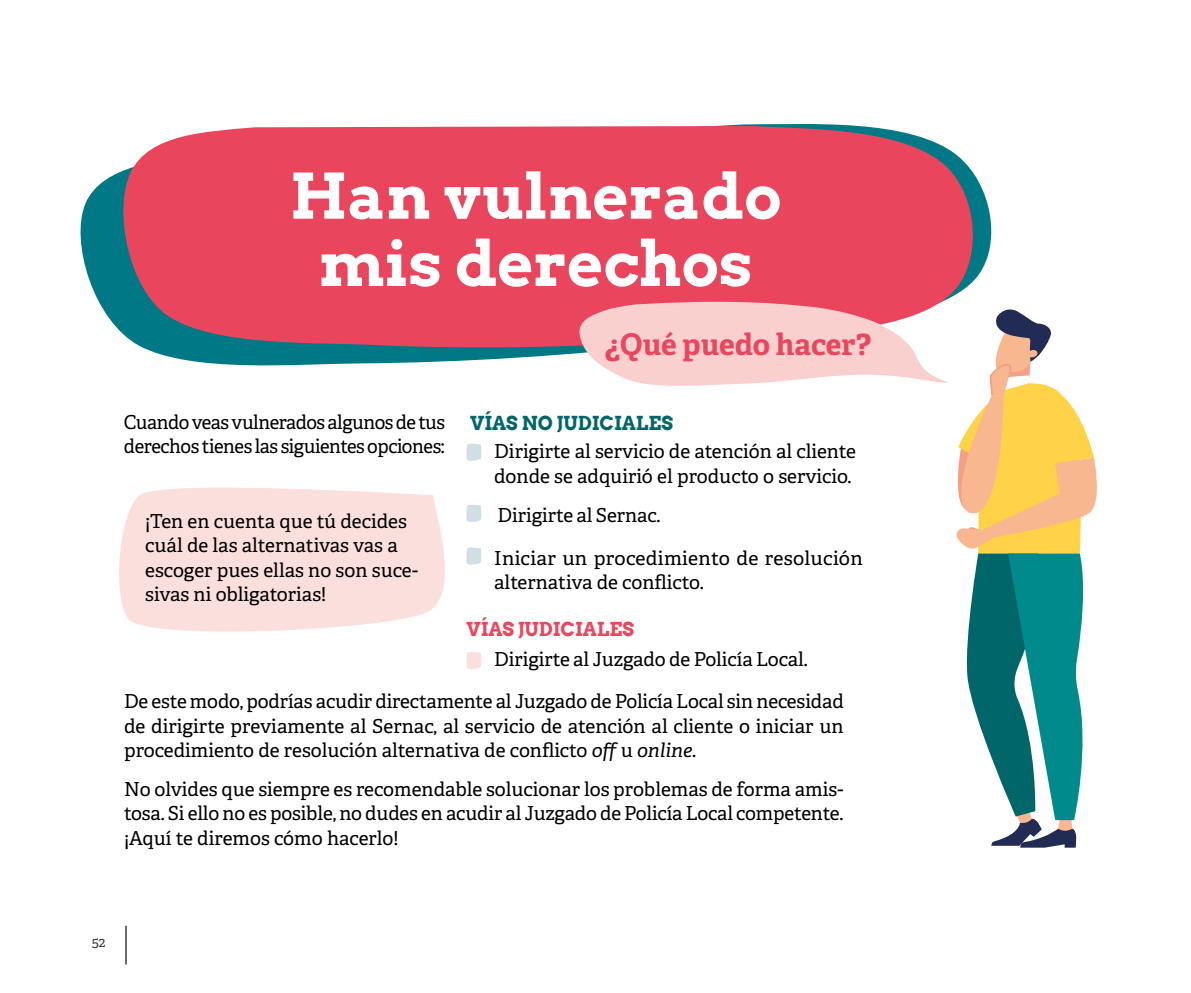
<style>
.page{position:relative;width:1191px;height:993px;background:#fff}
.page>*{position:absolute;margin:0;border:0;box-sizing:border-box;transform-origin:0 0}
.t1{font:700 62.3px/67.2px "Arvo";color:#fff;text-align:center}
.t2{font:700 29.75px "Adelle";letter-spacing:-.005em;color:#e9475e}
.TEXTO_PÁRRAFO_NORMAL{font:19.25px/24.5px "Adelle";color:#000}
.TEXTO_PÁRRAFO_NORMAL-2{font:19.25px/24.5px "Adelle";letter-spacing:-.025em;color:#000}
.TEXTO_PÁRRAFO_NORMAL-3{font:700 19.25px "Arvo";color:#00666a}
.TEXTO_PÁRRAFO_NORMAL-4{font:700 19.25px "Arvo";color:#e9475e}
.t3{font:14px "Adelle";color:#3c3c3b}
.s1{font-style:italic}
</style>
<div class="page">
<svg style="left:80px;top:124px;width:912px;height:242px"></svg>
<svg style="left:113px;top:126px;width:868px;height:223px;fill:#e9465e"></svg>
<svg style="left:466px;top:443px;width:16px;height:18px"></svg>
<svg style="left:466px;top:504px;width:16px;height:18px"></svg>
<svg style="left:466px;top:547px;width:16px;height:18px"></svg>
<svg style="left:466px;top:652px;width:16px;height:17px"></svg>
<svg style="left:119px;top:487px;width:326px;height:145px;fill:#fbdfdd"></svg>
<svg style="left:578px;top:300px;width:519px;height:547px"></svg>
<hr style="left:125px;top:925px;width:2px;height:39px;background:#575756">
<p class="t1" style="left:290px;top:162px;width:493px">Han vulnerado mis derechos</p>
<p class="TEXTO_PÁRRAFO_NORMAL-2" style="left:124px;top:410px;width:322px">Cuando veas vulnerados algunos de tus derechos tienes las siguientes opciones:</p>
<p class="TEXTO_PÁRRAFO_NORMAL" style="left:145px;top:509px;width:274px">¡Ten en cuenta que tú decides cuál de las alternativas vas a escoger pues ellas no son suce&shy;sivas ni obligatorias!</p>
<p class="t2" style="left:604px;top:325px;width:268px">¿Qué puedo hacer?</p>
<p class="TEXTO_PÁRRAFO_NORMAL-3" style="left:470px;top:410px;width:204px">VÍAS NO JUDICIALES</p>
<p class="TEXTO_PÁRRAFO_NORMAL" style="left:494px;top:439px;width:363px">Dirigirte al servicio de atención al cliente donde se adquirió el producto o servicio.</p>
<p class="TEXTO_PÁRRAFO_NORMAL" style="left:497px;top:503px;width:164px">Dirigirte al Sernac.</p>
<p class="TEXTO_PÁRRAFO_NORMAL" style="left:494px;top:545px;width:370px">Iniciar un procedimiento de resolución alternativa de conflicto.</p>
<p class="TEXTO_PÁRRAFO_NORMAL-4" style="left:466px;top:616px;width:169px">VÍAS JUDICIALES</p>
<p class="TEXTO_PÁRRAFO_NORMAL" style="left:494px;top:647px;width:315px">Dirigirte al Juzgado de Policía Local.</p>
<p class="TEXTO_PÁRRAFO_NORMAL" style="left:124px;top:689px;width:721px;text-align:justify">De este modo, podrías acudir directamente al Juzgado de Policía Local sin necesidad de dirigirte previamente al Sernac, al servicio de atención al cliente o iniciar un procedimiento de resolución alternativa de conflicto <span class="s1">off</span> u <span class="s1">online</span>.</p>
<p class="TEXTO_PÁRRAFO_NORMAL" style="left:124px;top:776px;width:721px;text-align:justify">No olvides que siempre es recomendable solucionar los problemas de forma amis&shy;tosa. Si ello no es posible, no dudes en acudir al Juzgado de Policía Local competente. ¡Aquí te diremos cómo hacerlo!</p>
<p class="t3" style="left:92px;top:933px;width:15px">52</p>
</div>
